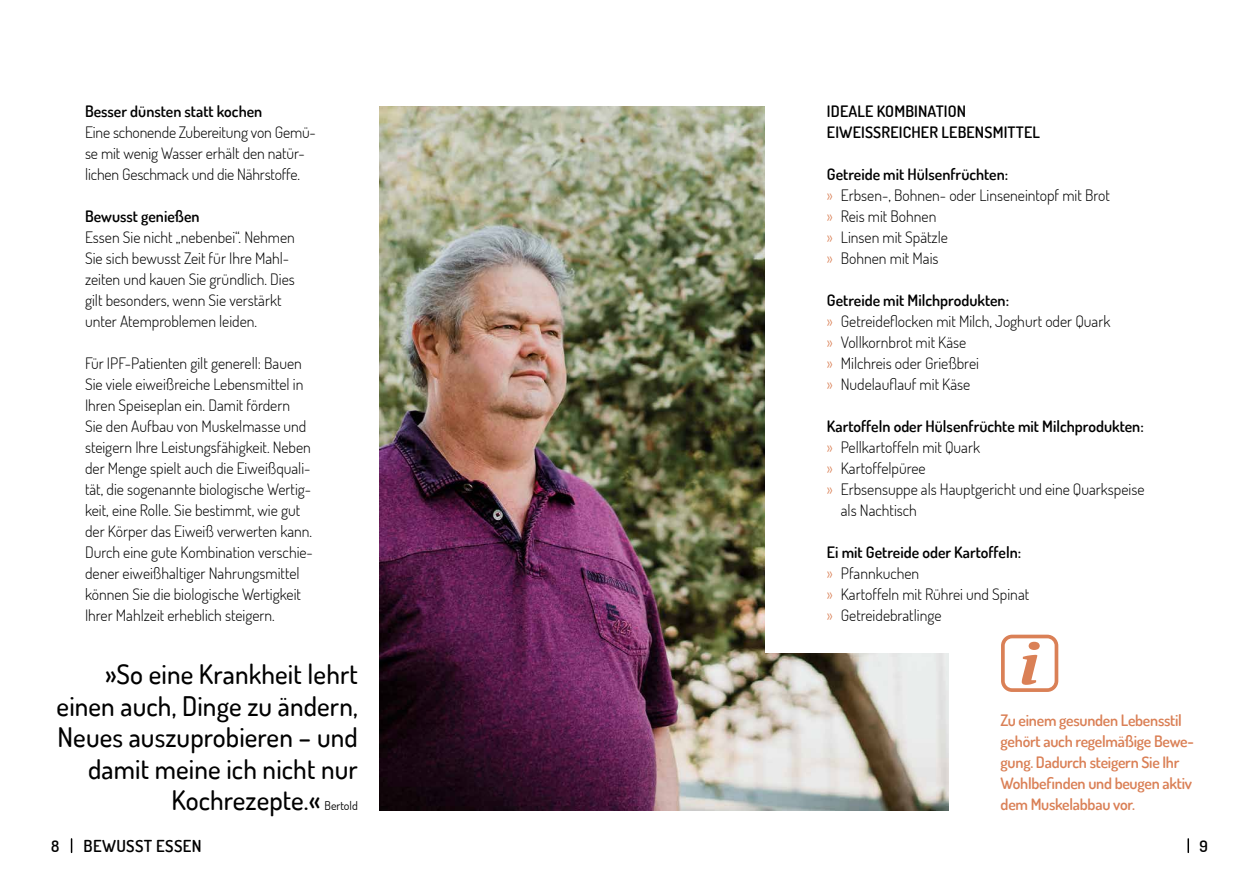
<style>
.page{position:relative;width:1259px;height:893px;background:#fff}
.page>*{position:absolute;margin:0;border:0;box-sizing:border-box;transform-origin:0 0}
.t1{font:500 27px "Dosis";letter-spacing:.005em;color:#000}
.t2{font:600 16.5px "Dosis";letter-spacing:.02em;color:#000}
.t3{font:300 15.75px/21px "Dosis";color:#000}
.t4{font:600 15.75px/21px "Dosis";color:#000}
.t5{font:600 15.75px/21px "Dosis";letter-spacing:-.015em;color:#da8056}
.t6{font:12px "Dosis";color:#000}
.s1{font-weight:600}
.s2{color:#da8056}
</style>
<div class="page">
<svg style="left:71px;top:839px;width:1px;height:13px"></svg>
<svg style="left:1187px;top:839px;width:2px;height:13px"></svg>
<img style="left:379px;top:107px;width:569px;height:703px">
<div style="left:766px;top:96px;width:364px;height:557px;background:#fff"></div>
<svg style="left:1001px;top:635px;width:57px;height:57px"></svg>
<p class="t4" style="left:85px;top:100px;width:179px">Besser dünsten statt kochen</p>
<p class="t3" style="left:85px;top:121px;width:232px">Eine schonende Zubereitung von Gemü&shy;se mit wenig Wasser erhält den natür&shy;lichen Geschmack und die Nährstoffe.</p>
<p class="t4" style="left:85px;top:205px;width:116px">Bewusst genießen</p>
<p class="t3" style="left:85px;top:226px;width:211px">Essen Sie nicht „nebenbei“. Nehmen Sie sich bewusst Zeit für Ihre Mahl&shy;zeiten und kauen Sie gründlich. Dies gilt besonders, wenn Sie verstärkt unter Atemproblemen leiden.</p>
<p class="t3" style="left:85px;top:352px;width:229px">Für IPF-Patienten gilt generell: Bauen Sie viele eiweißreiche Lebensmittel in Ihren Speiseplan ein. Damit fördern<br>Sie den Aufbau von Muskelmasse und steigern Ihre Leistungsfähigkeit. Neben der Menge spielt auch die Eiweißquali&shy;tät, die sogenannte biologische Wertig&shy;keit, eine Rolle. Sie bestimmt, wie gut der Körper das Eiweiß verwerten kann.<br>Durch eine gute Kombination verschie&shy;dener eiweißhaltiger Nahrungsmittel können Sie die biologische Wertigkeit Ihrer Mahlzeit erheblich steigern.</p>
<h1 class="t1" style="left:105px;top:656px;width:254px">»So eine Krankheit lehrt</h1>
<h1 class="t1" style="left:57px;top:688px;width:303px">einen auch, Dinge zu ändern,</h1>
<h1 class="t1" style="left:58px;top:720px;width:302px">Neues auszuprobieren – und</h1>
<h1 class="t1" style="left:88px;top:751px;width:271px">damit meine ich nicht nur</h1>
<h1 class="t1" style="left:171px;top:783px;width:150px">Kochrezepte.«</h1>
<p class="t6" style="left:324px;top:798px;width:35px">Bertold</p>
<p class="t4" style="left:827px;top:100px;width:214px">IDEALE KOMBINATION<br>EIWEISSREICHER LEBENSMITTEL</p>
<p class="t3" style="left:827px;top:163px;width:284px"><span class="s1">Getreide mit Hülsenfrüchten:<br></span><span class="s2">»</span> Erbsen-, Bohnen- oder Linseneintopf mit Brot <span class="s2">»</span> Reis mit Bohnen<br><span class="s2">»</span> Linsen mit Spätzle<br><span class="s2">»</span> Bohnen mit Mais</p>
<p class="t3" style="left:827px;top:289px;width:285px"><span class="s1">Getreide mit Milchprodukten:<br></span><span class="s2">»</span> Getreideflocken mit Milch, Joghurt oder Quark <span class="s2">»</span> Vollkornbrot mit Käse<br><span class="s2">»</span> Milchreis oder Grießbrei<br><span class="s2">»</span> Nudelauflauf mit Käse</p>
<p class="t4" style="left:827px;top:415px;width:318px">Kartoffeln oder Hülsenfrüchte mit Milchprodukten:</p>
<p class="t3" style="left:827px;top:436px;width:155px"><span class="s2">»</span> Pellkartoffeln mit Quark</p>
<p class="t3" style="left:827px;top:457px;width:100px"><span class="s2">»</span> Kartoffelpüree</p>
<p class="t3" style="left:827px;top:478px;width:319px"><span class="s2">»</span> Erbsensuppe als Hauptgericht und eine Quarkspeise</p>
<p class="t3" style="left:841px;top:499px;width:78px">als Nachtisch</p>
<p class="t3" style="left:827px;top:541px;width:204px"><span class="s1">Ei mit Getreide oder Kartoffeln: </span><span class="s2">»</span> Pfannkuchen<br><span class="s2">»</span> Kartoffeln mit Rührei und Spinat <span class="s2">»</span> Getreidebratlinge</p>
<p class="t5" style="left:1000px;top:709px;width:195px">Zu einem gesunden Lebensstil gehört auch regelmäßige Bewe&shy;gung. Dadurch steigern Sie Ihr<br>Wohlbefinden und beugen aktiv dem Muskelabbau vor.</p>
<p class="t4" style="left:51px;top:835px;width:10px">8</p>
<p class="t2" style="left:84px;top:835px;width:119px">BEWUSST ESSEN</p>
<p class="t4" style="left:1199px;top:835px;width:10px">9</p>
</div>
